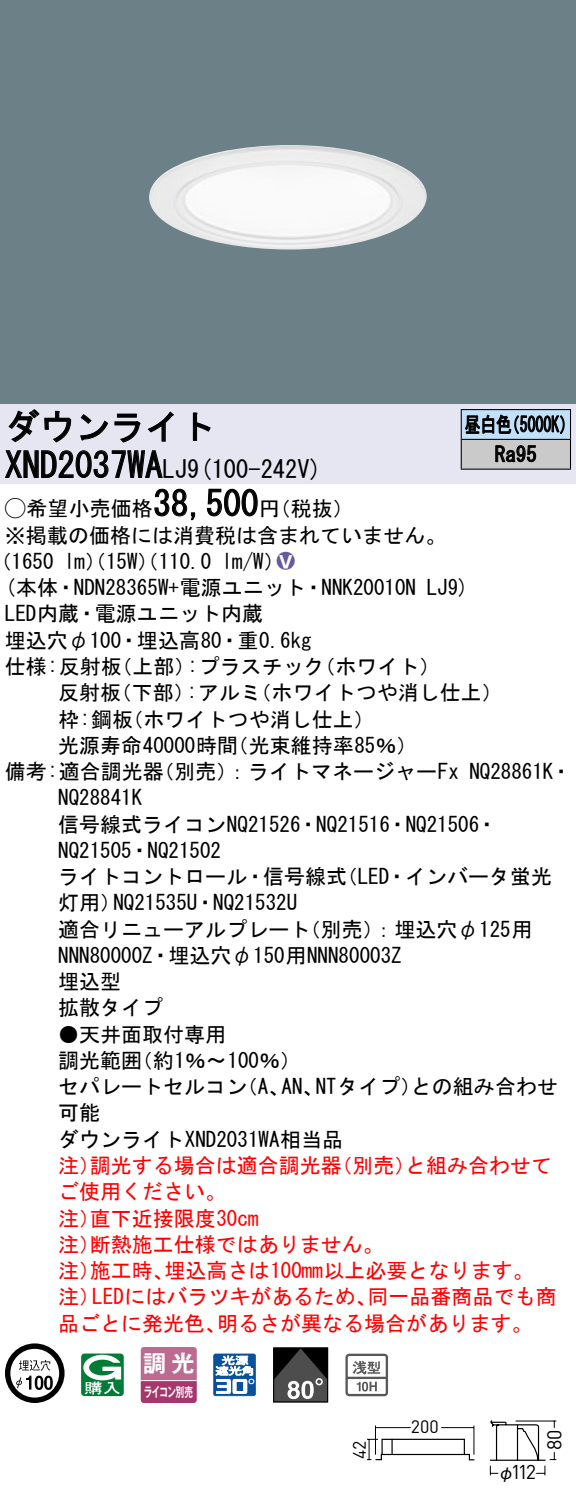
<style>
.page{position:relative;width:576px;height:1498px;background:#fff}
.page>*{position:absolute;margin:0;border:0;box-sizing:border-box;transform-origin:0 0}
.t1{font:35px "MS Gothic";color:#000}
.t2{font:24.5px "MS Gothic";color:#000}
.t3{font:23.1px "Gothic MB101 Pro De Bold 90 pv RKSJ H";color:#fff}
.t4{font:21px/26.2px "MS Gothic";color:#000}
.t5{font:21px/26.2px "MS Gothic";color:#f00}
.t6{font:21px/29.8px "MS Gothic";color:#000;scale:.75 1}
.t7{font:21px "Ford Classification 1";color:#635aa0}
.t8{font:19.95px "DINOT";color:#000}
.t9{font:17.85px "DINOT";color:#000}
.t10{font:17.5px "Gothic BBB Pro Medium 90 pv RKSJ H";color:#000}
.t11{font:13.3px "Gothic MB101 Pro De Bold 90 pv RKSJ H";letter-spacing:-.05em;color:#fff;scale:.65 1}
.s1{font-size:24.5px}
.s2{font-family:"Ford Classification 1"}
.s3{color:#fff}
</style>
<div class="page">
<div style="left:0;top:0;width:575px;height:404px;background:#6c8087"></div>
<img style="left:149px;top:145px;width:278px;height:104px">
<div style="left:0;top:404px;width:575px;height:79px;background:#e6e5f2"></div>
<svg style="left:8px;top:409px;width:64px;height:34px"></svg>
<svg style="left:80px;top:413px;width:60px;height:30px"></svg>
<svg style="left:147px;top:411px;width:26px;height:31px"></svg>
<svg style="left:192px;top:412px;width:19px;height:29px"></svg>
<svg style="left:5px;top:450px;width:158px;height:28px"></svg>
<svg style="left:154px;top:488px;width:42px;height:32px"></svg>
<svg style="left:207px;top:488px;width:51px;height:29px"></svg>
<svg style="left:5px;top:1343px;width:59px;height:59px"></svg>
<svg style="left:44px;top:1375px;width:9px;height:14px"></svg>
<svg style="left:81px;top:1353px;width:43px;height:42px"></svg>
<svg style="left:140px;top:1347px;width:56px;height:55px;background:#b55883"></svg>
<hr style="left:141px;top:1379px;width:55px;height:2px;background:#fff">
<svg style="left:213px;top:1353px;width:43px;height:42px"></svg>
<div style="left:273px;top:1347px;width:55px;height:55px;border:1px solid #000"></div>
<svg style="left:273px;top:1348px;width:54px;height:53px;background:#474747"></svg>
<svg style="left:345px;top:1353px;width:43px;height:43px"></svg>
<div style="left:461px;top:409px;width:109px;height:30px;background:#c1e1fa"></div>
<div style="left:461px;top:439px;width:109px;height:30px;background:#cacaca"></div>
<hr style="left:460px;top:409px;width:110px;height:1px;background:#000">
<hr style="left:569px;top:410px;width:2px;height:29px;background:#000">
<hr style="left:460px;top:439px;width:110px;height:1px;background:#000">
<hr style="left:569px;top:440px;width:2px;height:28px;background:#000">
<hr style="left:460px;top:468px;width:110px;height:2px;background:#000">
<svg style="left:460px;top:410px;width:104px;height:58px"></svg>
<svg style="left:489px;top:1420px;width:68px;height:56px"></svg>
<svg style="left:367px;top:1425px;width:108px;height:36px"></svg>
<h1 class="t1" style="left:5px;top:409px;width:212px">ダウンライト</h1>
<p class="t2" style="left:187px;top:456px;width:136px">(9 100-242 (V</p>
<h1 class="t1" style="left:5px;top:447px;width:184px">XND2037WA<span class="s1">LJ</span></h1>
<h1 class="t1" style="left:153px;top:486px;width:106px">38,500</h1>
<p class="t4" style="left:5px;top:495px;width:442px"><span class="s2">A</span>希望小売価格<br>※掲載の価格には消費税は含まれていません。</p>
<p class="t7" style="left:277px;top:550px;width:19px">2<span class="s3">8</span></p>
<p class="t4" style="left:259px;top:495px;width:96px">（円税抜(</p>
<p class="t4" style="left:222px;top:548px;width:64px">l m (W/</p>
<p class="t4" style="left:-9px;top:548px;width:65px">（1650</p>
<p class="t4" style="left:64px;top:548px;width:149px">lm）（15 ）（W 110.0</p>
<p class="t6" style="left:494px;top:409px;width:57px;text-indent:-30px">昼白色<br>Ra95</p>
<p class="t6" style="left:504px;top:409px;width:96px">（5000 (K</p>
<p class="t4" style="left:5px;top:574px;width:412px">(本体・NDN28365 +W 電源ユニット・NNK20010N</p>
<p class="t4" style="left:5px;top:600px;width:259px">LED内蔵・電源ユニット内蔵</p>
<p class="t4" style="left:5px;top:627px;width:308px">埋込穴φ100・埋込高80・重0.6kg</p>
<p class="t4" style="left:314px;top:653px;width:127px">（ホワイト(</p>
<p class="t4" style="left:426px;top:574px;width:44px">LJ (9</p>
<p class="t4" style="left:187px;top:653px;width:139px">:プラスチック</p>
<p class="t4" style="left:5px;top:653px;width:118px">仕様:反射板</p>
<p class="t4" style="left:111px;top:653px;width:85px">（上部）</p>
<p class="t4" style="left:58px;top:679px;width:65px">反射板</p>
<p class="t4" style="left:111px;top:679px;width:85px">（下部）</p>
<p class="t4" style="left:187px;top:679px;width:76px">:アルミ</p>
<p class="t4" style="left:250px;top:679px;width:253px">（ホワイトつや消し仕上(</p>
<p class="t4" style="left:58px;top:705px;width:76px">枠:鋼板</p>
<p class="t4" style="left:122px;top:705px;width:254px">（ホワイトつや消し仕上(</p>
<p class="t4" style="left:58px;top:732px;width:181px">光源寿命40000時間</p>
<p class="t4" style="left:227px;top:732px;width:191px">（光束維持率85％(</p>
<p class="t4" style="left:153px;top:758px;width:307px">（別売：）ライトマネージャーFx</p>
<p class="t4" style="left:5px;top:758px;width:160px">備考:適合調光器</p>
<p class="t4" style="left:58px;top:784px;width:85px">NQ28841K</p>
<p class="t4" style="left:58px;top:810px;width:441px">信号線式ライコンNQ21526・NQ21516・NQ21506・</p>
<p class="t4" style="left:58px;top:837px;width:164px">NQ21505・NQ21502</p>
<p class="t4" style="left:336px;top:863px;width:217px">（LED・インバータ蛍光</p>
<p class="t4" style="left:469px;top:758px;width:104px">NQ28861 ・K</p>
<p class="t4" style="left:58px;top:863px;width:290px;text-align:center">ライトコントロール・信号線式<br>NQ21535 ・U NQ21532U</p>
<p class="t4" style="left:58px;top:889px;width:64px">灯用）</p>
<p class="t4" style="left:58px;top:915px;width:345px">適合リニューアルプレート<br>NNN80000 ・Z 埋込穴φ150用NNN80003Z埋込型<br>拡散タイプ</p>
<p class="t4" style="left:132px;top:1020px;width:171px;text-indent:-73px">●天井面取付専用<br>（約1％〜100％(</p>
<p class="t4" style="left:300px;top:915px;width:234px">（別売：）埋込穴φ125用</p>
<p class="t4" style="left:58px;top:1047px;width:85px">調光範囲</p>
<p class="t4" style="left:315px;top:1073px;width:107px">NTタイプ）</p>
<p class="t4" style="left:411px;top:1073px;width:148px">との組み合わせ</p>
<p class="t4" style="left:58px;top:1073px;width:286px">セパレートセルコン<br>可能<br>ダウンライトXND2031WA相当品</p>
<p class="t4" style="left:237px;top:1073px;width:54px">（、A</p>
<p class="t4" style="left:281px;top:1073px;width:43px">AN、</p>
<p class="t5" style="left:90px;top:1152px;width:253px">調光する場合は適合調光器</p>
<p class="t5" style="left:331px;top:1152px;width:85px">（別売）</p>
<p class="t5" style="left:405px;top:1152px;width:148px">と組み合わせて</p>
<p class="t5" style="left:58px;top:1152px;width:43px">注）</p>
<p class="t5" style="left:58px;top:1178px;width:169px">ご使用ください。</p>
<p class="t5" style="left:90px;top:1204px;width:170px">直下近接限度30cm</p>
<p class="t5" style="left:90px;top:1204px;width:295px;text-indent:-32px">注）<br>断熱施工仕様ではありません。</p>
<p class="t5" style="left:58px;top:1230px;width:43px">注）</p>
<p class="t5" style="left:164px;top:1257px;width:370px">埋込高さは100mm以上必要となります。</p>
<p class="t5" style="left:90px;top:1257px;width:85px">施工時、</p>
<p class="t5" style="left:58px;top:1257px;width:43px">注）</p>
<p class="t5" style="left:92px;top:1283px;width:286px">LEDにはバラツキがあるため、</p>
<p class="t5" style="left:367px;top:1283px;width:190px">同一品番商品でも商</p>
<p class="t5" style="left:58px;top:1283px;width:43px">注）</p>
<p class="t5" style="left:58px;top:1309px;width:169px">品ごとに発光色、</p>
<p class="t5" style="left:217px;top:1309px;width:317px">明るさが異なる場合があります。</p>
<p class="t3" style="left:143px;top:1344px;width:53px">調光</p>
<p class="t11" style="left:144px;top:1380px;width:77px">ライコン別売</p>
<p class="t9" style="left:347px;top:1459px;width:20px;rotate:-90deg">42</p>
<p class="t9" style="left:410px;top:1413px;width:30px">200</p>
<p class="t8" style="left:510px;top:1458px;width:27px">112</p>
<p class="t10" style="left:497px;top:1457px;width:19px">φ</p>
<p class="t8" style="left:540px;top:1450px;width:22px;rotate:-90deg">80</p>
</div>
